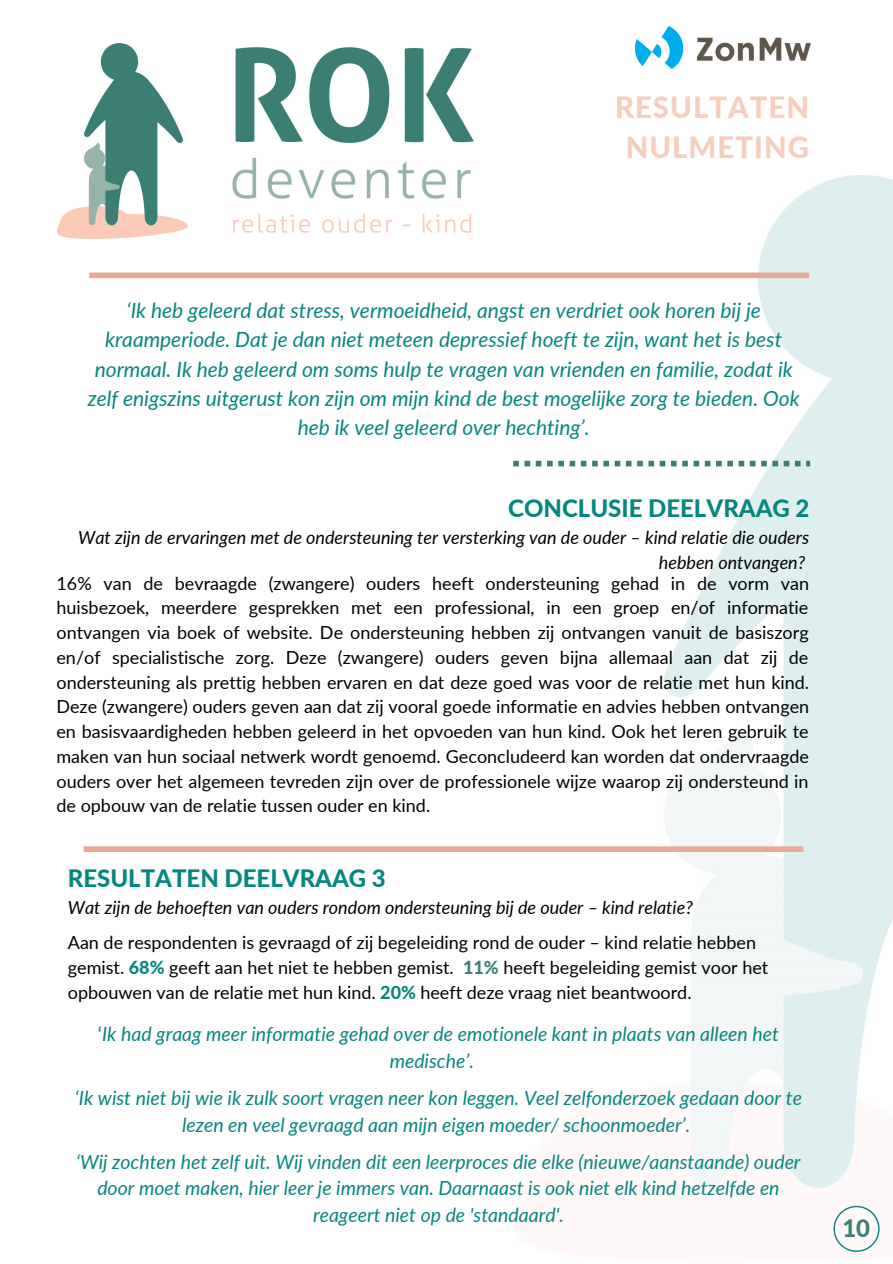
<style>
.page{position:relative;width:893px;height:1264px;background:#fff}
.page>*{position:absolute;margin:0;border:0;box-sizing:border-box;transform-origin:0 0}
.t1{font:800 29.25px/40.5px "Lato";letter-spacing:.035em;color:#f6cebd;text-align:center}
.t2{font:800 24px "Lato";color:#068680}
.t3{font:800 24px "Lato";color:#3b7f74}
.t4{font:italic 21px/29.2px "Lato";color:#068680;text-align:center}
.t5{font:italic 19.5px/26.8px "Lato";color:#068680;text-align:center}
.t6{font:18px/24.8px "Lato";color:#000;text-align:justify}
.t7{font:italic 18px/24.8px "Lato";color:#000;text-align:right}
.s1{font-weight:800;color:#068680}
.s2{font-weight:800;color:#3b7f74}
.s3{font-style:normal}
</style>
<div class="page">
<img style="left:57px;top:44px;width:416px;height:194px">
<img style="left:513px;top:175px;width:379px;height:1077px">
<div style="left:89px;top:272px;width:720px;height:6px;background:#eaa997"></div>
<div style="left:84px;top:846px;width:719px;height:6px;background:#eaa997"></div>
<svg style="left:833px;top:1205px;width:46px;height:46px"></svg>
<svg style="left:513px;top:461px;width:297px;height:5px"></svg>
<img style="left:635px;top:26px;width:175px;height:43px">
<h1 class="t1" style="left:615px;top:86px;width:195px">RESULTATEN<br>NULMETING</h1>
<p class="t4" style="left:88px;top:295px;width:713px">‘Ik heb geleerd dat stress, vermoeidheid, angst en verdriet ook horen bij je kraamperiode. Dat je dan niet meteen depressief hoeft te zijn, want het is best normaal. Ik heb geleerd om soms hulp te vragen van vrienden en familie, zodat ik zelf enigszins uitgerust kon zijn om mijn kind de best mogelijke zorg te bieden. Ook heb ik veel geleerd over hechting’.</p>
<h2 class="t2" style="left:508px;top:493px;width:303px">CONCLUSIE DEELVRAAG 2</h2>
<p class="t7" style="left:78px;top:524px;width:732px">Wat zijn de ervaringen met de ondersteuning ter versterking van de ouder – kind relatie die ouders hebben ontvangen?</p>
<p class="t6" style="left:56px;top:570px;width:754px">16% van de bevraagde (zwangere) ouders heeft ondersteuning gehad in de vorm van huisbezoek, meerdere gesprekken met een professional, in een groep en/of informatie ontvangen via boek of website. De ondersteuning hebben zij ontvangen vanuit de basiszorg en/of specialistische zorg. Deze (zwangere) ouders geven bijna allemaal aan dat zij de ondersteuning als prettig hebben ervaren en dat deze goed was voor de relatie met hun kind.<br>Deze (zwangere) ouders geven aan dat zij vooral goede informatie en advies hebben ontvangen en basisvaardigheden hebben geleerd in het opvoeden van hun kind. Ook het leren gebruik te maken van hun sociaal netwerk wordt genoemd. Geconcludeerd kan worden dat ondervraagde ouders over het algemeen tevreden zijn over de professionele wijze waarop zij ondersteund in de opbouw van de relatie tussen ouder en kind.</p>
<h2 class="t2" style="left:68px;top:862px;width:319px">RESULTATEN DEELVRAAG 3</h2>
<p class="t7" style="left:68px;top:894px;width:626px">Wat zijn de behoeften van ouders rondom ondersteuning bij de ouder – kind relatie?</p>
<p class="t6" style="left:68px;top:930px;width:702px;text-align:left">Aan de respondenten is gevraagd of zij begeleiding rond de ouder – kind relatie hebben gemist. <span class="s1">68%</span> geeft aan het niet te hebben gemist. <span class="s2">11%</span> heeft begeleiding gemist voor het opbouwen van de relatie met hun kind. <span class="s1">20%</span> heeft deze vraag niet beantwoord.</p>
<p class="t5" style="left:389px;top:1020px;width:391px;text-align:left;text-indent:-292px"><span class="s3">‘</span>Ik had graag meer informatie gehad over de emotionele kant in plaats van alleen het medische’.</p>
<p class="t5" style="left:75px;top:1083px;width:728px">‘Ik wist niet bij wie ik zulk soort vragen neer kon leggen. Veel zelfonderzoek gedaan door te lezen en veel gevraagd aan mijn eigen moeder/ schoonmoeder’.</p>
<p class="t5" style="left:76px;top:1147px;width:726px">‘Wij zochten het zelf uit. Wij vinden dit een leerproces die elke (nieuwe/aanstaande) ouder door moet maken, hier leer je immers van. Daarnaast is ook niet elk kind hetzelfde en reageert niet op de 'standaard'.</p>
<h2 class="t3" style="left:842px;top:1213px;width:29px">10</h2>
</div>
